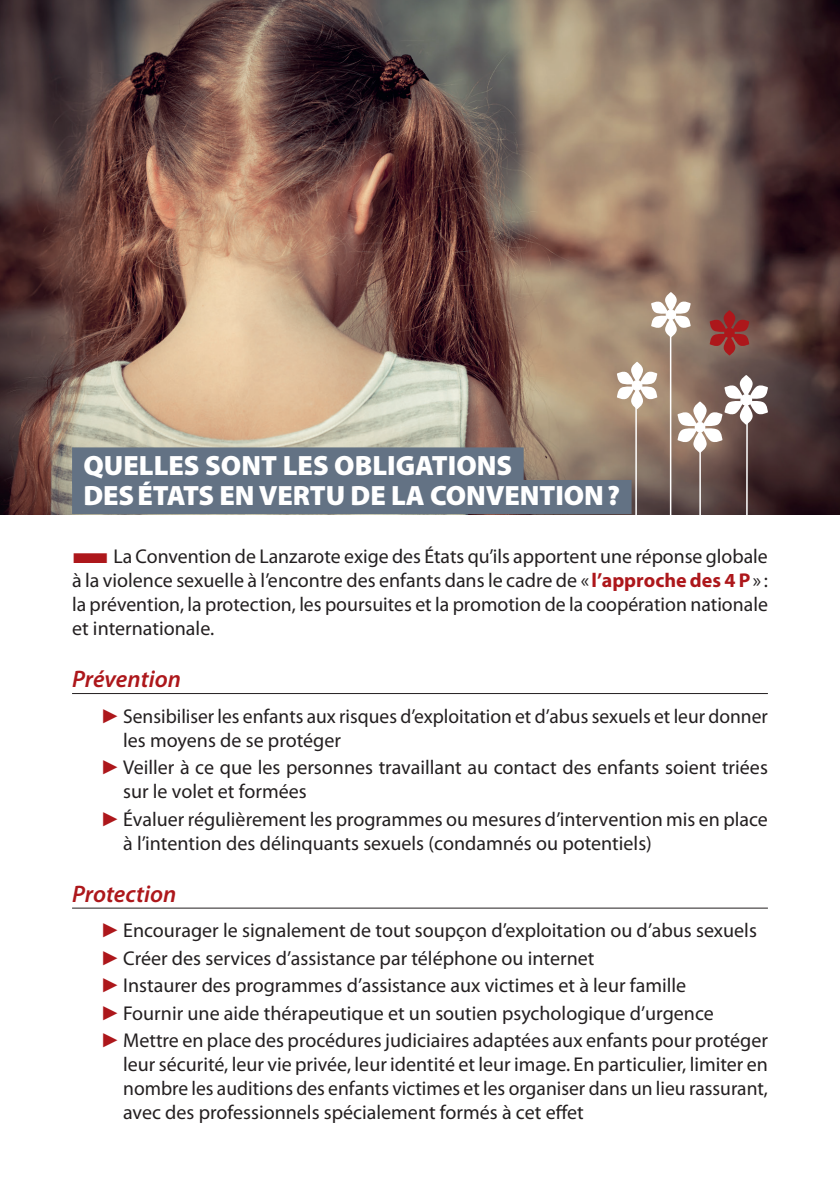
<style>
.page{position:relative;width:840px;height:1191px;background:#fff}
.page>*{position:absolute;margin:0;border:0;box-sizing:border-box;transform-origin:0 0}
.t1{font:900 28px/30px "Myriad Pro";color:#fff}
.t2{font:italic 600 24px "Myriad Pro";color:#ad171b}
.t3{font:20px/24px "Myriad Pro";color:#231f20}
.s1{color:#ad171b}
.s2{font-weight:700;color:#ad171b}
.s3{font-family:"Arial";color:#ad171b}
</style>
<div class="page">
<img style="left:0;top:0;width:839px;height:514px">
<svg style="left:616px;top:362px;width:40px;height:47px"></svg>
<div style="left:631px;top:380px;width:11px;height:11px;background:#fff;border:1px solid #fff;border-radius:50%"></div>
<svg style="left:650px;top:292px;width:40px;height:45px"></svg>
<div style="left:665px;top:309px;width:10px;height:11px;background:#fff;border:1px solid #fff;border-radius:50%"></div>
<svg style="left:677px;top:375px;width:90px;height:78px"></svg>
<div style="left:740px;top:394px;width:11px;height:12px;background:#fff;border:2px solid #fff;border-radius:50%"></div>
<hr style="left:745px;top:404px;width:2px;height:112px;background:#fff">
<hr style="left:699px;top:444px;width:1px;height:72px;background:#fff">
<hr style="left:669px;top:315px;width:2px;height:201px;background:#fff">
<hr style="left:635px;top:387px;width:1px;height:128px;background:#fff">
<div style="left:72px;top:447px;width:451px;height:36px;background:#637284"></div>
<div style="left:72px;top:480px;width:559px;height:34px;background:#637284"></div>
<hr style="left:72px;top:693px;width:695px;height:1px;background:#231f20">
<hr style="left:72px;top:907px;width:695px;height:1px;background:#231f20">
<svg style="left:709px;top:310px;width:39px;height:45px;background:#923a38"></svg>
<div style="left:723px;top:328px;width:11px;height:10px;background:#ad171b;border:1px solid #ad171b;border-radius:50%"></div>
<hr style="left:839px;top:0;width:1px;height:105px;background:#ad171b">
<h1 class="t1" style="left:83px;top:449px;width:538px">QUELLES SONT LES OBLIGATIONS<br>DESÉTATS EN VERTU DE LA CONVENTION?</h1>
<p class="t3" style="left:72px;top:544px;width:697px;text-align:justify"><span class="s1">■</span>La Convention de Lanzarote exige des États qu’ils apportent une réponse globale à la violence sexuelle à l’encontre des enfants dans le cadre de « <span class="s2">l’approche des 4 P</span>» : la prévention, la protection, les poursuites et la promotion de la coopération nationale et internationale.</p>
<p class="t2" style="left:72px;top:664px;width:110px">Prévention</p>
<p class="t3" style="left:123px;top:703px;width:645px;text-indent:-23px"><span class="s3">►</span>Sensibiliser les enfants aux risques d’exploitation et d’abus sexuels et leur donner les moyens de se protéger</p>
<p class="t3" style="left:123px;top:755px;width:646px;text-indent:-23px"><span class="s3">►</span>Veiller à ce que les personnes travaillant au contact des enfants soient triées sur le volet et formées</p>
<p class="t3" style="left:123px;top:806px;width:646px;text-indent:-23px"><span class="s3">►</span>Évaluer régulièrement les programmes ou mesures d’intervention mis en place à l’intention des délinquants sexuels (condamnés ou potentiels)</p>
<p class="t2" style="left:72px;top:878px;width:106px">Protection</p>
<p class="t3" style="left:100px;top:916px;width:668px;line-height:27.4px"><span class="s3">►</span>Encourager le signalement de tout soupçon d’exploitation ou d’abus sexuels <span class="s3">►</span>Créer des services d’assistance par téléphone ou internet<br><span class="s3">►</span>Instaurer des programmes d’assistance aux victimes et à leur famille <span class="s3">►</span>Fournir une aide thérapeutique et un soutien psychologique d’urgence <span class="s3">►</span>Mettre en place des procédures judiciaires adaptées aux enfants pour protéger</p>
<p class="t3" style="left:123px;top:1052px;width:646px;text-align:justify">leur sécurité, leur vie privée, leur identité et leur image. En particulier, limiter en nombre les auditions des enfants victimes et les organiser dans un lieu rassurant, avec des professionnels spécialement formés à cet effet</p>
</div>
